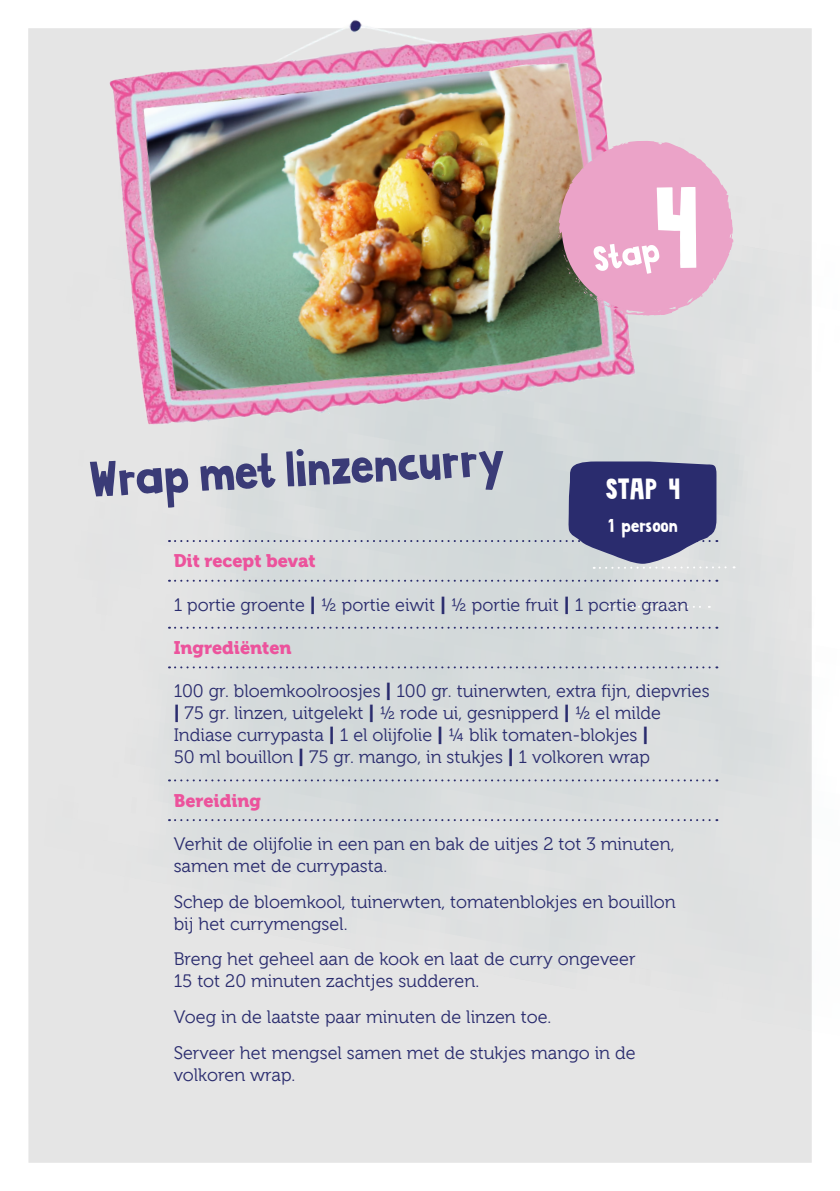
<style>
.page{position:relative;width:840px;height:1191px;background:#fff}
.page>*{position:absolute;margin:0;border:0;box-sizing:border-box;transform-origin:0 0}
.t1{font:700 110.2px "Aniara";color:#fff}
.Stappen{font:700 48px "Aniara";color:#3a3b77}
.sub_titel_recept{font:700 28px "Aniara";color:#fff}
.Body_PURPLE{font:18px/22px "Museo 300";color:#2a2c6e}
.Body_PURPLE-2{font:18px "Museo 900";color:#ec539c}
.sub_titel_recept-2{font:700 18px "Aniara";color:#fff}
.s1{font-family:"Museo 900"}
</style>
<div class="page">
<img style="left:28px;top:28px;width:784px;height:1135px">
<svg style="left:169px;top:580px;width:548px;height:2px"></svg>
<svg style="left:169px;top:626px;width:548px;height:2px"></svg>
<svg style="left:169px;top:666px;width:548px;height:2px"></svg>
<svg style="left:169px;top:779px;width:548px;height:2px"></svg>
<svg style="left:169px;top:819px;width:548px;height:2px"></svg>
<svg style="left:608px;top:605px;width:101px;height:3px"></svg>
<svg style="left:169px;top:461px;width:565px;height:108px;background:#b1b5c4"></svg>
<img style="left:89px;top:20px;width:565px;height:444px">
<svg style="left:557px;top:139px;width:177px;height:177px;background:#dea9c2"></svg>
<p class="Stappen" style="left:88px;top:449px;width:417px;rotate:-3deg">Wrap met linzencurry</p>
<p class="t1" style="left:653px;top:157px;width:49px">4</p>
<p class="sub_titel_recept" style="left:605px;top:470px;width:77px">STAP 4</p>
<p class="sub_titel_recept-2" style="left:608px;top:513px;width:71px">1 persoon</p>
<p class="Body_PURPLE-2" style="left:173px;top:551px;width:143px">Dit recept bevat</p>
<p class="Body_PURPLE" style="left:173px;top:594px;width:516px">1 portie groente <span class="s1">|</span> ½ portie eiwit <span class="s1">|</span> ½ portie fruit <span class="s1">|</span> 1 portie graan</p>
<p class="Body_PURPLE-2" style="left:173px;top:637px;width:119px">Ingrediënten</p>
<p class="Body_PURPLE" style="left:173px;top:680px;width:537px">100 gr. bloemkoolroosjes <span class="s1">|</span> 100 gr. tuinerwten, extra fijn, diepvries <span class="s1">|</span> 75 gr. linzen, uitgelekt <span class="s1">|</span> ½ rode ui, gesnipperd <span class="s1">|</span> ½ el milde Indiase currypasta <span class="s1">|</span> 1 el olijfolie <span class="s1">|</span> ¼ blik tomaten-blokjes <span class="s1">|<br></span>50 ml bouillon <span class="s1">|</span> 75 gr. mango, in stukjes <span class="s1">|</span> 1 volkoren wrap</p>
<p class="Body_PURPLE-2" style="left:173px;top:790px;width:89px">Bereiding</p>
<p class="Body_PURPLE" style="left:173px;top:833px;width:502px">Verhit de olijfolie in een pan en bak de uitjes 2 tot 3 minuten, samen met de currypasta.</p>
<p class="Body_PURPLE" style="left:173px;top:890px;width:503px">Schep de bloemkool, tuinerwten, tomatenblokjes en bouillon bij het currymengsel.</p>
<p class="Body_PURPLE" style="left:173px;top:948px;width:463px">Breng het geheel aan de kook en laat de curry ongeveer<br>15 tot 20 minuten zachtjes sudderen.</p>
<p class="Body_PURPLE" style="left:173px;top:1006px;width:379px">Voeg in de laatste paar minuten de linzen toe.</p>
<p class="Body_PURPLE" style="left:173px;top:1041px;width:463px">Serveer het mengsel samen met de stukjes mango in de volkoren wrap.</p>
</div>
